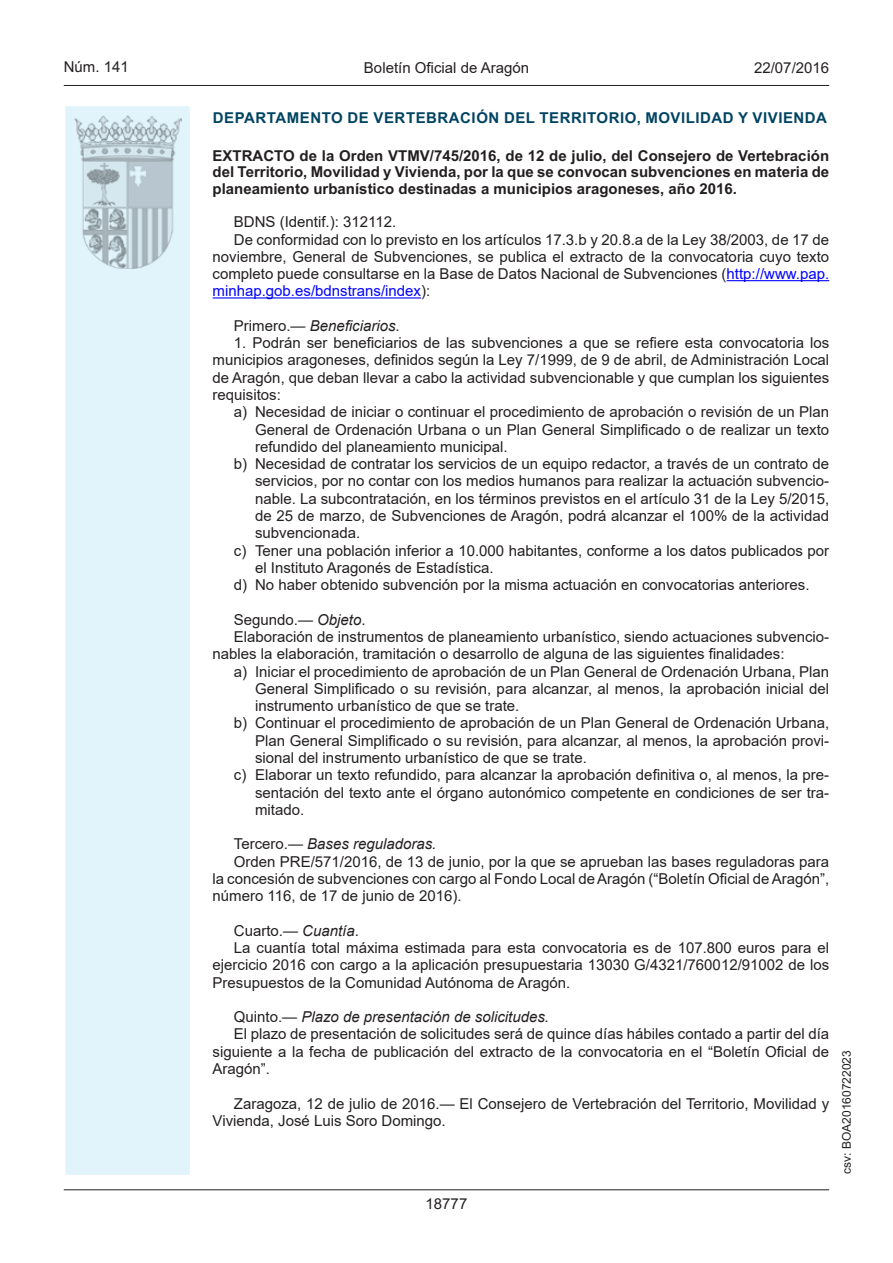
<style>
.page{position:relative;width:893px;height:1263px;background:#fff}
.page>*{position:absolute;margin:0;border:0;box-sizing:border-box;transform-origin:0 0}
.t1{font:15px/17.2px "Arial";color:#231f20;text-align:justify}
.t2{font:700 15px/16.5px "Arial";color:#231f20;text-align:justify}
.t3{font:italic 15px "Arial";color:#231f20}
.t4{font:700 15px "Arial";letter-spacing:.035em;color:#004462}
.t5{font:15px "Arial";color:#00f}
.t6{font:15px "Arial MT2";color:#231f20}
.t7{font:12px "Arial MT2";color:#231f20}
.s1{color:#00f}
.s2{color:#231f20}
.s3{font-style:normal}
.s4{font-family:"Arial MT2";font-style:normal}
.s5{font-family:"Arial MT2"}
.s6{font-style:italic}
</style>
<div class="page">
<hr style="left:64px;top:85px;width:765px;height:1px;background:#231f20">
<div style="left:64px;top:105px;width:127px;height:1071px;background:#e1f4fc;border:2px solid #fff"></div>
<img style="left:75px;top:115px;width:106px;height:153px">
<hr style="left:64px;top:1189px;width:765px;height:1px;background:#231f20">
<hr style="left:727px;top:280px;width:102px;height:1px;background:#00f">
<hr style="left:213px;top:297px;width:208px;height:1px;background:#00f">
<p class="t6" style="left:64px;top:57px;width:67px">Núm. 141</p>
<p class="t1" style="left:364px;top:59px;width:167px">Boletín Oficial de Aragón</p>
<p class="t6" style="left:754px;top:57px;width:77px">22/07/2016</p>
<p class="t4" style="left:213px;top:107px;width:616px">DEPARTAMENTO DE VERTEBRACIÓN DEL TERRITORIO, MOVILIDAD Y VIVIENDA</p>
<p class="t2" style="left:213px;top:147px;width:618px">EXTRACTO de la Orden VTMV/745/2016, de 12 de julio, del Consejero de Vertebración del Territorio, Movilidad y Vivienda, por la que se convocan subvenciones en materia de planeamiento urbanístico destinadas a municipios aragoneses, año 2016.</p>
<p class="t1" style="left:234px;top:213px;width:164px">BDNS (Identif.): 312112.</p>
<p class="t1" style="left:234px;top:231px;width:597px">De conformidad con lo previsto en los artículos 17.3.b y 20.8.a de la Ley 38/2003, de 17 de</p>
<p class="t1" style="left:213px;top:248px;width:618px">noviembre, General de Subvenciones, se publica el extracto de la convocatoria cuyo texto</p>
<p class="t1" style="left:213px;top:265px;width:618px">completo puede consultarse en la Base de Datos Nacional de Subvenciones (<span class="s1">http://www.pap.</span></p>
<p class="t5" style="left:213px;top:281px;width:219px">minhap.gob.es/bdnstrans/index<span class="s2">):</span></p>
<p class="t3" style="left:234px;top:316px;width:167px"><span class="s3">Primero.—</span> Beneficiarios<span class="s4">.</span></p>
<p class="t1" style="left:213px;top:334px;width:618px;text-indent:21px">1. Podrán ser beneficiarios de las subvenciones a que se refiere esta convocatoria los municipios aragoneses, definidos según la Ley 7/1999, de 9 de abril, de Administración Local de Aragón, que deban llevar a cabo la actividad subvencionable y que cumplan los siguientes requisitos:</p>
<p class="t1" style="left:234px;top:403px;width:597px">a) Necesidad de iniciar o continuar el procedimiento de aprobación o revisión de un Plan</p>
<p class="t1" style="left:255px;top:421px;width:576px">General de Ordenación Urbana o un Plan General Simplificado o de realizar un texto</p>
<p class="t1" style="left:255px;top:438px;width:254px">refundido del planeamiento municipal.</p>
<p class="t1" style="left:234px;top:455px;width:597px">b) Necesidad de contratar los servicios de un equipo redactor, a través de un contrato de</p>
<p class="t1" style="left:255px;top:472px;width:576px">servicios, por no contar con los medios humanos para realizar la actuación subvencio<span class="s5">-</span></p>
<p class="t1" style="left:255px;top:490px;width:575px">nable. La subcontratación, en los términos previstos en el artículo 31 de la Ley 5/2015,</p>
<p class="t1" style="left:255px;top:507px;width:576px">de 25 de marzo, de Subvenciones de Aragón, podrá alcanzar el 100% de la actividad</p>
<p class="t1" style="left:255px;top:524px;width:107px">subvencionada.</p>
<p class="t1" style="left:234px;top:542px;width:597px">c) Tener una población inferior a 10.000 habitantes, conforme a los datos publicados por</p>
<p class="t1" style="left:255px;top:559px;width:240px">el Instituto Aragonés de Estadística.</p>
<p class="t1" style="left:234px;top:576px;width:577px">d) No haber obtenido subvención por la misma actuación en convocatorias anteriores.</p>
<p class="t1" style="left:234px;top:611px;width:133px">Segundo.— <span class="s6">Objeto</span><span class="s5">.</span></p>
<p class="t1" style="left:234px;top:628px;width:597px">Elaboración de instrumentos de planeamiento urbanístico, siendo actuaciones subvencio<span class="s5">-</span></p>
<p class="t1" style="left:213px;top:645px;width:573px">nables la elaboración, tramitación o desarrollo de alguna de las siguientes finalidades:</p>
<p class="t1" style="left:234px;top:662px;width:597px">a) Iniciar el procedimiento de aprobación de un Plan General de Ordenación Urbana, Plan</p>
<p class="t1" style="left:255px;top:680px;width:576px">General Simplificado o su revisión, para alcanzar, al menos, la aprobación inicial del</p>
<p class="t1" style="left:255px;top:697px;width:266px">instrumento urbanístico de que se trate.</p>
<p class="t1" style="left:234px;top:714px;width:597px">b) Continuar el procedimiento de aprobación de un Plan General de Ordenación Urbana,</p>
<p class="t1" style="left:255px;top:732px;width:576px">Plan General Simplificado o su revisión, para alcanzar, al menos, la aprobación provi<span class="s5">-</span></p>
<p class="t1" style="left:255px;top:749px;width:333px">sional del instrumento urbanístico de que se trate.</p>
<p class="t1" style="left:234px;top:766px;width:597px">c) Elaborar un texto refundido, para alcanzar la aprobación definitiva o, al menos, la pre<span class="s5">-</span></p>
<p class="t1" style="left:255px;top:783px;width:576px">sentación del texto ante el órgano autonómico competente en condiciones de ser tra<span class="s5">-</span></p>
<p class="t1" style="left:255px;top:801px;width:51px">mitado.</p>
<p class="t3" style="left:234px;top:834px;width:204px"><span class="s3">Tercero.—</span> Bases reguladoras.</p>
<p class="t1" style="left:234px;top:853px;width:597px">Orden PRE/571/2016, de 13 de junio, por la que se aprueban las bases reguladoras para</p>
<p class="t1" style="left:213px;top:870px;width:618px">la concesión de subvenciones con cargo al Fondo Local de Aragón (“Boletín Oficial de Aragón”,</p>
<p class="t1" style="left:213px;top:887px;width:251px">número 116, de 17 de junio de 2016).</p>
<p class="t1" style="left:234px;top:922px;width:127px">Cuarto.— <span class="s6">Cuantía</span><span class="s5">.</span></p>
<p class="t1" style="left:234px;top:939px;width:597px">La cuantía total máxima estimada para esta convocatoria es de 107.800 euros para el</p>
<p class="t1" style="left:213px;top:956px;width:618px">ejercicio 2016 con cargo a la aplicación presupuestaria 13030 G/4321/760012/91002 de los</p>
<p class="t1" style="left:213px;top:973px;width:359px">Presupuestos de la Comunidad Autónoma de Aragón.</p>
<p class="t3" style="left:234px;top:1007px;width:317px"><span class="s3">Quinto.—</span> Plazo de presentación de solicitudes.</p>
<p class="t1" style="left:234px;top:1025px;width:597px">El plazo de presentación de solicitudes será de quince días hábiles contado a partir del día</p>
<p class="t1" style="left:213px;top:1043px;width:618px">siguiente a la fecha de publicación del extracto de la convocatoria en el “Boletín Oficial de</p>
<p class="t1" style="left:213px;top:1060px;width:59px">Aragón”.</p>
<p class="t1" style="left:213px;top:1094px;width:618px;text-indent:21px">Zaragoza, 12 de julio de 2016.— El Consejero de Vertebración del Territorio, Movilidad y<br>Vivienda, José Luis Soro Domingo.</p>
<p class="t6" style="left:426px;top:1193px;width:43px">18777</p>
<p class="t7" style="left:838px;top:1174px;width:125px;rotate:-90deg">csv: BOA20160722023</p>
</div>
